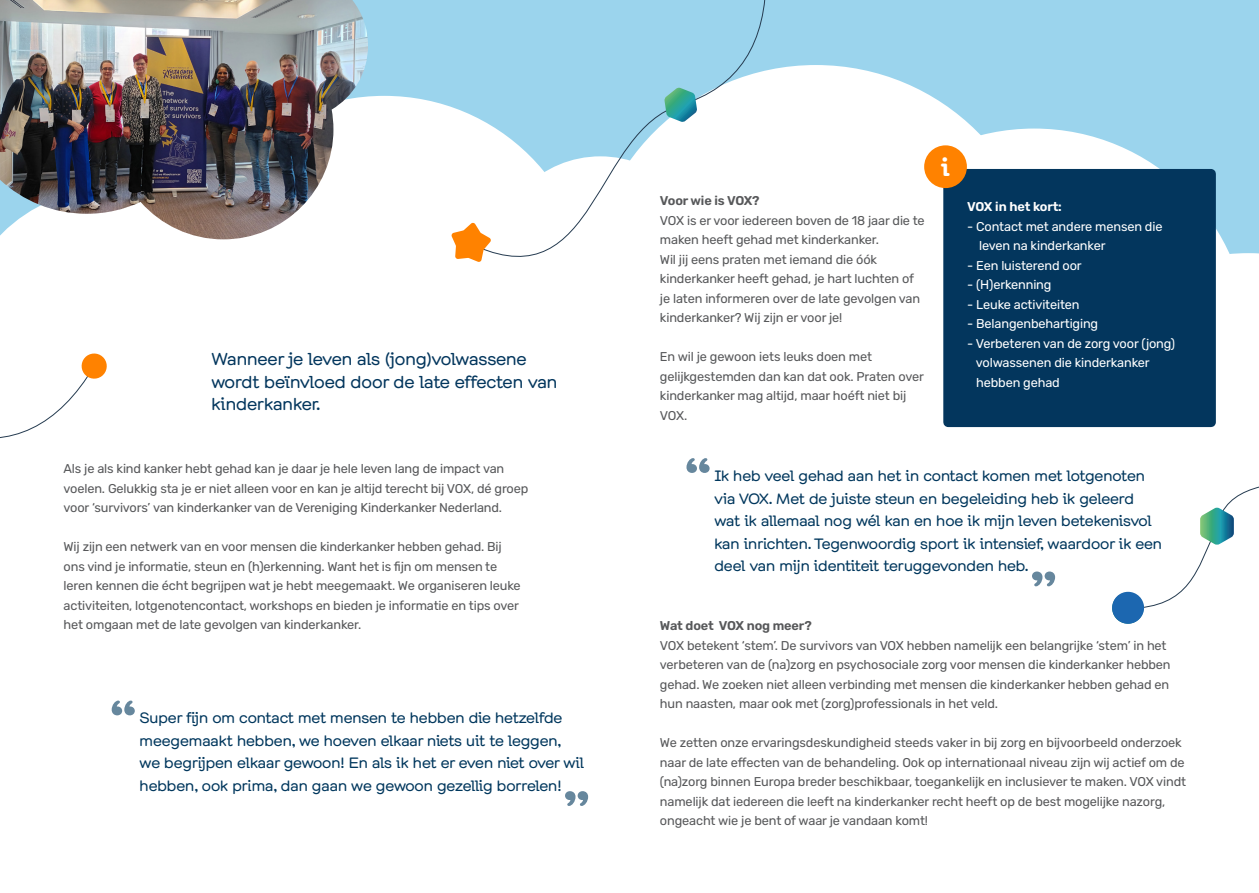
<style>
.page{position:relative;width:1259px;height:893px;background:#fff}
.page>*{position:absolute;margin:0;border:0;box-sizing:border-box;transform-origin:0 0}
.t1{font:700 24.3px "Chapeau";color:#fff}
.t2{font:17.25px/22.5px "Chapeau";color:#03365d}
.t3{font:15px/22.5px "Chapeau";color:#00375d}
.t4{font:12.75px/19.5px "Rubik";letter-spacing:-.01em;color:#57585a}
.t5{font:12.75px/19.5px "Rubik";letter-spacing:-.01em;color:#fff}
.t6{font:600 12.75px "Rubik";letter-spacing:-.01em;color:#57585a}
.t7{font:600 12.75px "Rubik";letter-spacing:-.01em;color:#fff}
.s1{font-weight:600}
</style>
<div class="page">
<div style="left:0;top:0;width:1259px;height:354px;background:#9bd4ed"></div>
<div style="left:179px;top:96px;width:411px;height:408px;background:#fff;border-radius:50%"></div>
<div style="left:0;top:239px;width:231px;height:115px;background:#fff"></div>
<img style="left:0;top:0;width:368px;height:239px">
<div style="left:588px;top:65px;width:455px;height:452px;background:#fff;border-radius:50%"></div>
<div style="left:494px;top:156px;width:212px;height:211px;background:#fff;border-radius:50%"></div>
<div style="left:820px;top:129px;width:428px;height:425px;background:#fff;border-radius:50%"></div>
<svg style="left:1038px;top:253px;width:221px;height:334px"></svg>
<div style="left:948px;top:174px;width:263px;height:248px;background:#03365d"></div>
<div style="left:943px;top:169px;width:272px;height:258px;border:10px solid #03365d"></div>
<div style="left:924px;top:145px;width:43px;height:43px;background:#ff8200;border-radius:50%"></div>
<svg style="left:1111px;top:408px;width:148px;height:216px"></svg>
<svg style="left:476px;top:0;width:291px;height:257px"></svg>
<svg style="left:664px;top:88px;width:33px;height:34px"></svg>
<svg style="left:451px;top:222px;width:40px;height:40px"></svg>
<svg style="left:0;top:352px;width:108px;height:86px"></svg>
<div style="left:1112px;top:592px;width:32px;height:32px;background:#1c67b0;border-radius:50%"></div>
<svg style="left:112px;top:701px;width:23px;height:14px"></svg>
<svg style="left:565px;top:791px;width:23px;height:15px"></svg>
<svg style="left:686px;top:458px;width:23px;height:15px"></svg>
<svg style="left:1032px;top:571px;width:23px;height:15px"></svg>
<p class="t2" style="left:211px;top:347px;width:317px">Wanneer je leven als (jong)volwassene</p>
<p class="t2" style="left:211px;top:369px;width:347px">wordt beïnvloed door de late effecten van kinderkanker.</p>
<p class="t4" style="left:64px;top:459px;width:466px">Als je als kind kanker hebt gehad kan je daar je hele leven lang de impact van voelen. Gelukkig sta je er niet alleen voor en kan je altijd terecht bij VOX, dé groep voor ‘survivors’ van kinderkanker van de Vereniging Kinderkanker Nederland.</p>
<p class="t4" style="left:64px;top:537px;width:458px">Wij zijn een netwerk van en voor mensen die kinderkanker hebben gehad. Bij ons vind je informatie, steun en (h)erkenning. Want het is fijn om mensen te leren kennen die écht begrijpen wat je hebt meegemaakt. We organiseren leuke activiteiten, lotgenotencontact, workshops en bieden je informatie en tips over het omgaan met de late gevolgen van kinderkanker.</p>
<p class="t3" style="left:140px;top:706px;width:446px">Super fijn om contact met mensen te hebben die hetzelfde meegemaakt hebben, we hoeven elkaar niets uit te leggen, we begrijpen elkaar gewoon! En als ik het er even niet over wil hebben, ook prima, dan gaan we gewoon gezellig borrelen!</p>
<p class="t4" style="left:660px;top:192px;width:266px"><span class="s1">Voor wie is VOX?<br></span>VOX is er voor iedereen boven de 18 jaar die te maken heeft gehad met kinderkanker.</p>
<p class="t4" style="left:660px;top:250px;width:262px">Wil jij eens praten met iemand die óók kinderkanker heeft gehad, je hart luchten of je laten informeren over de late gevolgen van kinderkanker? Wij zijn er voor je!</p>
<p class="t4" style="left:660px;top:348px;width:266px">En wil je gewoon iets leuks doen met gelijkgestemden dan kan dat ook. Praten over kinderkanker mag altijd, maar hoéft niet bij<br>VOX.</p>
<p class="t1" style="left:941px;top:146px;width:10px">i</p>
<p class="t7" style="left:967px;top:200px;width:96px">VOX in het kort:</p>
<p class="t5" style="left:979px;top:217px;width:185px;text-indent:-12px">- Contact met andere mensen die leven na kinderkanker</p>
<p class="t5" style="left:967px;top:256px;width:116px">- Een luisterend oor</p>
<p class="t5" style="left:967px;top:275px;width:86px">- (H)erkenning</p>
<p class="t5" style="left:967px;top:295px;width:114px">- Leuke activiteiten</p>
<p class="t5" style="left:967px;top:314px;width:132px">- Belangenbehartiging</p>
<p class="t5" style="left:967px;top:334px;width:209px">- Verbeteren van de zorg voor (jong)</p>
<p class="t5" style="left:976px;top:353px;width:175px">volwassenen die kinderkanker</p>
<p class="t5" style="left:976px;top:373px;width:85px">hebben gehad</p>
<p class="t3" style="left:714px;top:463px;width:449px">Ik heb veel gehad aan het in contact komen met lotgenoten via VOX. Met de juiste steun en begeleiding heb ik geleerd wat ik allemaal nog wél kan en hoe ik mijn leven betekenisvol kan inrichten. Tegenwoordig sport ik intensief, waardoor ik een deel van mijn identiteit teruggevonden heb.</p>
<p class="t6" style="left:660px;top:619px;width:153px">Wat doet VOX nog meer?</p>
<p class="t4" style="left:660px;top:636px;width:512px">VOX betekent ‘stem’. De survivors van VOX hebben namelijk een belangrijke ‘stem’ in het verbeteren van de (na)zorg en psychosociale zorg voor mensen die kinderkanker hebben gehad. We zoeken niet alleen verbinding met mensen die kinderkanker hebben gehad en hun naasten, maar ook met (zorg)professionals in het veld.</p>
<p class="t4" style="left:660px;top:733px;width:528px">We zetten onze ervaringsdeskundigheid steeds vaker in bij zorg en bijvoorbeeld onderzoek naar de late effecten van de behandeling. Ook op internationaal niveau zijn wij actief om de (na)zorg binnen Europa breder beschikbaar, toegankelijk en inclusiever te maken. VOX vindt namelijk dat iedereen die leeft na kinderkanker recht heeft op de best mogelijke nazorg, ongeacht wie je bent of waar je vandaan komt!</p>
</div>
